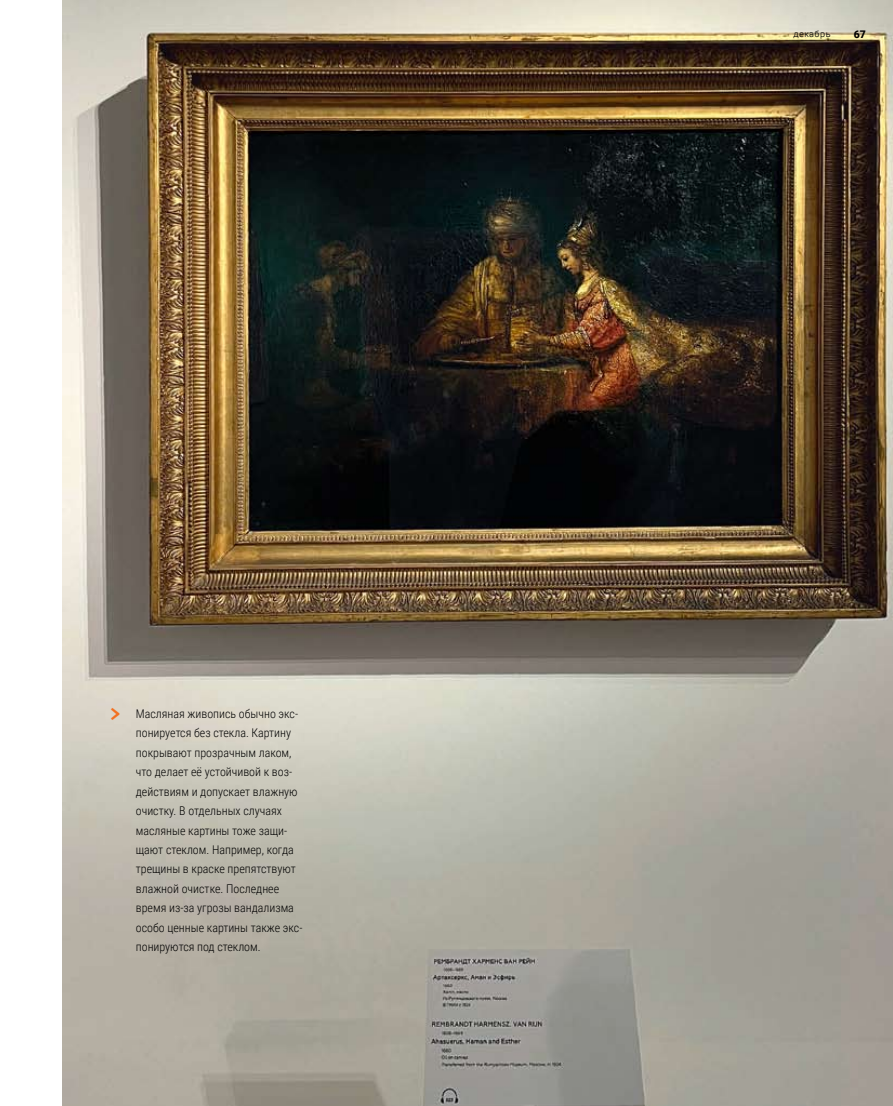
<style>
.page{position:relative;width:893px;height:1106px;background:#fff}
.page>*{position:absolute;margin:0;border:0;box-sizing:border-box;transform-origin:0 0}
.t1{font:700 19.5px "Elektra Light Pro";color:#f37021}
.t2{font:300 12px/19.4px "Roboto Condensed";color:#000}
.t3{font:900 10.5px "Roboto";color:#000}
.t4{font:9px "Elektra Light Pro";letter-spacing:.05em;color:#000}
</style>
<div class="page">
<img style="left:63px;top:0;width:830px;height:1106px">
<h1 class="t1" style="left:109px;top:703px;width:13px">&gt;</h1>
<p class="t2" style="left:136px;top:703px;width:168px">Масляная живопись обычно экс&shy;понируется без стекла. Картину покрывают прозрачным лаком, что делает её устойчивой к воз&shy;действиям и допускает влажную очистку. В отдельных случаях масляные картины тоже защи&shy;щают стеклом. Например, когда трещины в краске препятствуют влажной очистке. Последнее время из-за угрозы вандализма особо ценные картины также экс&shy;понируются под стеклом.</p>
<p class="t4" style="left:793px;top:30px;width:39px">декабрь</p>
<p class="t3" style="left:854px;top:27px;width:14px">67</p>
</div>
